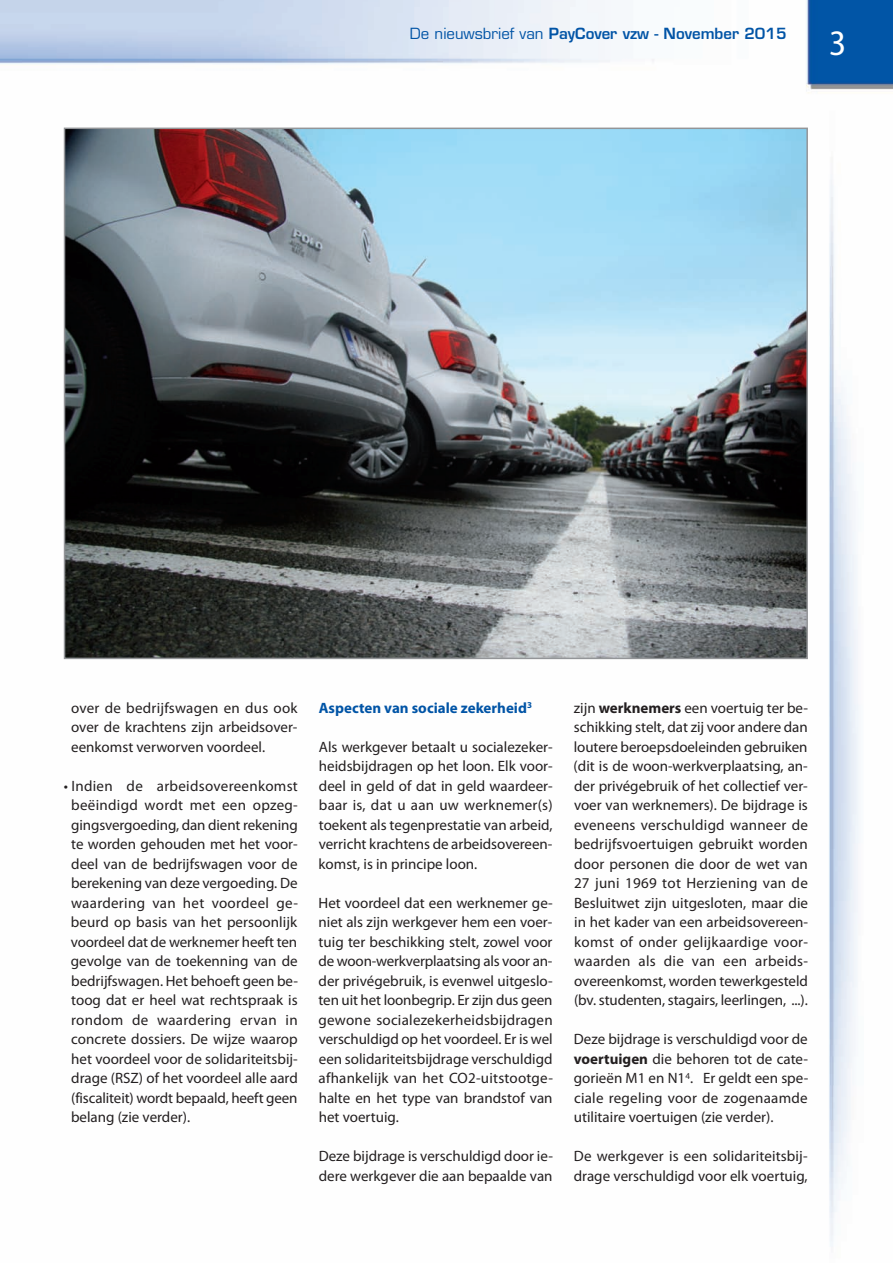
<style>
.page{position:relative;width:893px;height:1263px;background:#fff}
.page>*{position:absolute;margin:0;border:0;box-sizing:border-box;transform-origin:0 0}
.t1{font:semi-condensed 36px "Myriad Pro";color:#fff}
.t2{font:15px/19.5px "Myriad Pro";color:#231f20;text-align:justify}
.t3{font:600 15px "Eurostile LT Std";color:#0154a6}
.t4{font:700 15px "Myriad Pro";color:#0154a6}
.s1{font-weight:400}
.s2{font-weight:700}
</style>
<div class="page">
<img style="left:0;top:0;width:893px;height:1247px">
<img style="left:67px;top:131px;width:738px;height:525px">
<p class="t3" style="left:410px;top:28px;width:378px"><span class="s1">De nieuwsbrief van</span> PayCover vzw - November 2015</p>
<h1 class="t1" style="left:829px;top:29px;width:19px">3</h1>
<p class="t2" style="left:71px;top:699px;width:228px">over de bedrijfswagen en dus ook over de krachtens zijn arbeidsover&shy;eenkomst verworven voordeel.</p>
<p class="t2" style="left:71px;top:777px;width:229px;text-indent:-7px">• Indien de arbeidsovereenkomst beëindigd wordt met een opzeg&shy;gingsvergoeding, dan dient rekening te worden gehouden met het voor&shy;deel van de bedrijfswagen voor de berekening van deze vergoeding. De waardering van het voordeel ge&shy;beurd op basis van het persoonlijk voordeel dat de werknemer heeft ten gevolge van de toekenning van de bedrijfswagen. Het behoeft geen be&shy;toog dat er heel wat rechtspraak is rondom de waardering ervan in concrete dossiers. De wijze waarop het voordeel voor de solidariteitsbij&shy;drage (RSZ) of het voordeel alle aard (fiscaliteit) wordt bepaald, heeft geen belang (zie verder).</p>
<p class="t4" style="left:319px;top:702px;width:215px">Aspecten van sociale zekerheid<sup>3</sup></p>
<p class="t2" style="left:319px;top:738px;width:236px">Als werkgever betaalt u socialezeker&shy;heidsbijdragen op het loon. Elk voor&shy;deel in geld of dat in geld waardeer&shy;baar is, dat u aan uw werknemer(s) toekent als tegenprestatie van arbeid, verricht krachtens de arbeidsovereen&shy;komst, is in principe loon.</p>
<p class="t2" style="left:319px;top:894px;width:236px">Het voordeel dat een werknemer ge&shy;niet als zijn werkgever hem een voer&shy;tuig ter beschikking stelt, zowel voor de woon-werkverplaatsing als voor an&shy;der privégebruik, is evenwel uitgeslo&shy;ten uit het loonbegrip. Er zijn dus geen gewone socialezekerheidsbijdragen verschuldigd op het voordeel. Er is wel een solidariteitsbijdrage verschuldigd afhankelijk van het CO2-uitstootge&shy;halte en het type van brandstof van het voertuig.</p>
<p class="t2" style="left:319px;top:1148px;width:236px">Deze bijdrage is verschuldigd door ie&shy;dere werkgever die aan bepaalde van</p>
<p class="t2" style="left:574px;top:699px;width:236px">zijn <span class="s2">werknemers</span> een voertuig ter be&shy;schikking stelt, dat zij voor andere dan loutere beroepsdoeleinden gebruiken (dit is de woon-werkverplaatsing, an&shy;der privégebruik of het collectief ver&shy;voer van werknemers). De bijdrage is eveneens verschuldigd wanneer de bedrijfsvoertuigen gebruikt worden door personen die door de wet van 27 juni 1969 tot Herziening van de Besluitwet zijn uitgesloten, maar die in het kader van een arbeidsovereen&shy;komst of onder gelijkaardige voor&shy;waarden als die van een arbeids&shy;overeenkomst, worden tewerkgesteld (bv. studenten, stagairs, leerlingen, ...).</p>
<p class="t2" style="left:574px;top:1031px;width:236px">Deze bijdrage is verschuldigd voor de <span class="s2">voertuigen</span> die behoren tot de cate&shy;gorieën M1 en N1<sup>4</sup>. Er geldt een spe&shy;ciale regeling voor de zogenaamde utilitaire voertuigen (zie verder).</p>
<p class="t2" style="left:574px;top:1148px;width:235px">De werkgever is een solidariteitsbij&shy;drage verschuldigd voor elk voertuig,</p>
</div>
